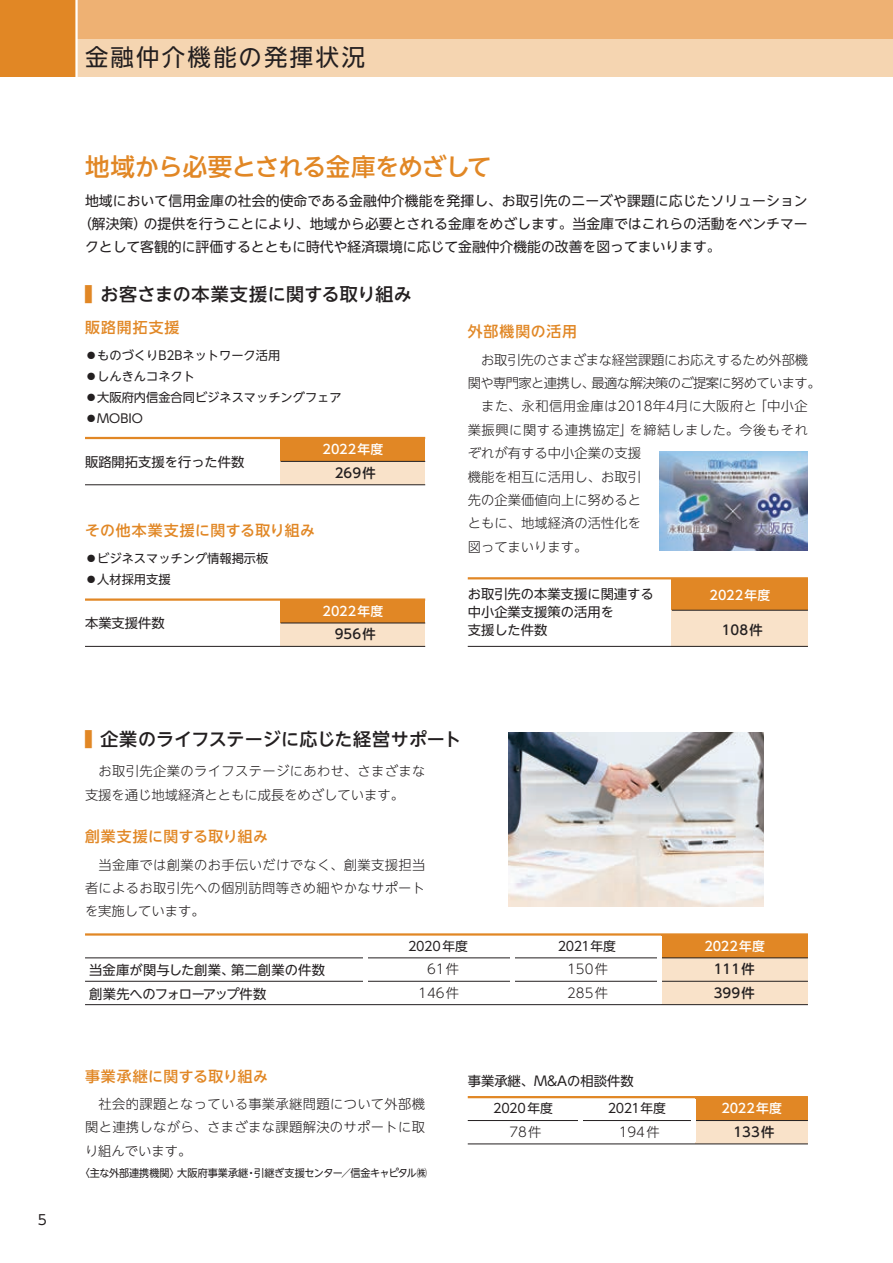
<style>
.page{position:relative;width:893px;height:1263px;background:#fff}
.page>*{position:absolute;margin:0;border:0;box-sizing:border-box;transform-origin:0 0}
.t1{font:500 24.45px "UD Shin Go NT Pro";letter-spacing:-.02em;color:#e18725}
.t2{font:23.4px "UD Shin Go NT Pro";letter-spacing:.1em;color:#231f20}
.t3{font:500 18px "UD Shin Go NT Pro";letter-spacing:.015em;color:#231f20}
.t4{font:500 14.85px "UD Shin Go NT Pro";letter-spacing:.04em;color:#e18725}
.t5{font:13.8px "UD Shin Go NT Pro";color:#231f20}
.t6{font:13.8px "UD Shin Go Pro";color:#231f20}
.t7{font:300 13.35px/23.4px "UD Shin Go NT Pro";letter-spacing:.005em;color:#231f20;text-align:justify}
.t8{font:13.35px/23.4px "UD Shin Go NT Pro";color:#231f20}
.t9{font:300 13.35px "UD Shin Go NT Pro";letter-spacing:-.045em;color:#231f20}
.t10{font:300 13.35px "UD Shin Go NT Pro";letter-spacing:.035em;color:#231f20}
.t11{font:300 13.35px "UD Shin Go NT Pro";letter-spacing:-.015em;color:#231f20}
.t12{font:300 13.35px "UD Shin Go NT Pro";letter-spacing:.04em;color:#231f20}
.t13{font:500 13.35px "UD Shin Go NT Pro";color:#231f20}
.t14{font:500 12.75px "UD Shin Go NT Pro";letter-spacing:.005em;color:#fff}
.t15{font:12.75px "UD Shin Go NT Pro";letter-spacing:-.01em;color:#231f20}
.t16{font:12.15px "UD Shin Go NT Pro";color:#231f20}
.t17{font:10.65px "UD Shin Go NT Pro";letter-spacing:-.01em;color:#231f20;scale:.95 1}
.s1{color:#e18725}
</style>
<div class="page">
<div style="left:0;top:0;width:893px;height:77px;background:#f5d5b1"></div>
<div style="left:0;top:0;width:893px;height:38px;background:#eeb173"></div>
<div style="left:0;top:0;width:77px;height:77px;background:#e18725"></div>
<img style="left:659px;top:451px;width:148px;height:100px">
<img style="left:508px;top:732px;width:255px;height:175px">
<hr style="left:75px;top:0;width:3px;height:77px;background:#fff">
<div style="left:661px;top:934px;width:147px;height:24px;background:#e18725"></div>
<div style="left:661px;top:958px;width:147px;height:47px;background:#f9e2c9"></div>
<hr style="left:85px;top:933px;width:723px;height:2px;background:#e18725">
<hr style="left:85px;top:958px;width:723px;height:1px;background:#231f20">
<hr style="left:85px;top:981px;width:723px;height:1px;background:#231f20">
<hr style="left:85px;top:1004px;width:723px;height:1px;background:#231f20">
<hr style="left:657px;top:936px;width:4px;height:68px;background:#fff">
<hr style="left:510px;top:936px;width:4px;height:68px;background:#fff">
<hr style="left:364px;top:936px;width:4px;height:68px;background:#fff">
<div style="left:695px;top:1097px;width:113px;height:23px;background:#e18725"></div>
<div style="left:695px;top:1120px;width:113px;height:24px;background:#f9e2c9"></div>
<hr style="left:468px;top:1096px;width:340px;height:2px;background:#e18725">
<hr style="left:468px;top:1120px;width:340px;height:1px;background:#231f20">
<hr style="left:468px;top:1143px;width:340px;height:1px;background:#231f20">
<hr style="left:691px;top:1099px;width:4px;height:43px;background:#fff">
<div style="left:578px;top:1099px;width:5px;height:43px;background:#fff"></div>
<div style="left:281px;top:438px;width:144px;height:23px;background:#e18725"></div>
<div style="left:281px;top:461px;width:144px;height:24px;background:#f9e2c9"></div>
<hr style="left:85px;top:437px;width:340px;height:2px;background:#e18725">
<hr style="left:281px;top:461px;width:144px;height:1px;background:#231f20">
<hr style="left:85px;top:484px;width:340px;height:1px;background:#231f20">
<div style="left:281px;top:600px;width:144px;height:23px;background:#e18725"></div>
<div style="left:281px;top:623px;width:144px;height:23px;background:#f9e2c9"></div>
<hr style="left:85px;top:598px;width:340px;height:3px;background:#e18725">
<hr style="left:281px;top:623px;width:144px;height:1px;background:#231f20">
<hr style="left:85px;top:646px;width:340px;height:1px;background:#231f20">
<div style="left:672px;top:578px;width:136px;height:32px;background:#e18725"></div>
<div style="left:672px;top:610px;width:136px;height:36px;background:#f9e2c9"></div>
<hr style="left:468px;top:577px;width:340px;height:2px;background:#e18725">
<hr style="left:672px;top:610px;width:136px;height:1px;background:#231f20">
<hr style="left:468px;top:646px;width:340px;height:1px;background:#231f20">
<p class="t6" style="left:38px;top:1209px;width:11px">5</p>
<h2 class="t2" style="left:85px;top:38px;width:282px">金融仲介機能の発揮状況</h2>
<h1 class="t1" style="left:85px;top:147px;width:408px">地域から必要とされる金庫をめざして</h1>
<p class="t5" style="left:85px;top:189px;width:724px">地域において信用金庫の社会的使命である金融仲介機能を発揮し、お取引先のニーズや課題に応じたソリューション</p>
<p class="t5" style="left:78px;top:213px;width:731px">（解決策）の提供を行うことにより、地域から必要とされる金庫をめざします。当金庫ではこれらの活動をベンチマー</p>
<p class="t5" style="left:85px;top:236px;width:637px">クとして客観的に評価するとともに時代や経済環境に応じて金融仲介機能の改善を図ってまいります。</p>
<h3 class="t3" style="left:85px;top:279px;width:328px"><span class="s1">▍</span>お客さまの本業支援に関する取り組み</h3>
<p class="t4" style="left:85px;top:315px;width:96px">販路開拓支援</p>
<p class="t16" style="left:85px;top:345px;width:197px">●ものづくりB2Bネットワーク活用</p>
<p class="t16" style="left:85px;top:366px;width:112px">●しんきんコネクト</p>
<p class="t16" style="left:85px;top:388px;width:258px">●大阪府内信金合同ビジネスマッチングフェア</p>
<p class="t16" style="left:85px;top:409px;width:59px">●MOBIO</p>
<p class="t8" style="left:85px;top:449px;width:161px">販路開拓支援を行った件数</p>
<p class="t14" style="left:323px;top:439px;width:62px">2022年度</p>
<p class="t13" style="left:335px;top:462px;width:42px">269件</p>
<p class="t4" style="left:85px;top:519px;width:231px">その他本業支援に関する取り組み</p>
<p class="t16" style="left:85px;top:548px;width:185px">●ビジネスマッチング情報掲示板</p>
<p class="t16" style="left:85px;top:570px;width:87px">●人材採用支援</p>
<p class="t8" style="left:85px;top:611px;width:81px">本業支援件数</p>
<p class="t14" style="left:323px;top:600px;width:62px">2022年度</p>
<p class="t13" style="left:335px;top:623px;width:42px">956件</p>
<p class="t4" style="left:468px;top:320px;width:111px">外部機関の活用</p>
<p class="t11" style="left:481px;top:349px;width:328px">お取引先のさまざまな経営課題にお応えするため外部機</p>
<p class="t9" style="left:468px;top:372px;width:354px">関や専門家と連携し、最適な解決策のご提案に努めています。</p>
<p class="t10" style="left:481px;top:396px;width:328px">また、永和信用金庫は2018年4月に大阪府と「中小企</p>
<p class="t12" style="left:468px;top:419px;width:342px">業振興に関する連携協定」を締結しました。今後もそれ</p>
<p class="t7" style="left:468px;top:441px;width:175px">ぞれが有する中小企業の支援</p>
<p class="t7" style="left:468px;top:464px;width:175px">機能を相互に活用し、お取引</p>
<p class="t7" style="left:468px;top:488px;width:175px">先の企業価値向上に努めると</p>
<p class="t7" style="left:468px;top:511px;width:175px">ともに、地域経済の活性化を</p>
<p class="t7" style="left:468px;top:535px;width:121px">図ってまいります。</p>
<p class="t8" style="left:468px;top:581px;width:188px">お取引先の本業支援に関連する</p>
<p class="t14" style="left:710px;top:585px;width:62px">2022年度</p>
<p class="t8" style="left:468px;top:602px;width:148px;line-height:18px">中小企業支援策の活用を支援した件数</p>
<p class="t13" style="left:722px;top:619px;width:42px">108件</p>
<h3 class="t3" style="left:85px;top:725px;width:378px"><span class="s1">▍</span>企業のライフステージに応じた経営サポート</h3>
<p class="t7" style="left:85px;top:759px;width:342px;text-indent:14px">お取引先企業のライフステージにあわせ、さまざまな支援を通じ地域経済とともに成長をめざしています。</p>
<p class="t4" style="left:85px;top:825px;width:184px">創業支援に関する取り組み</p>
<p class="t7" style="left:85px;top:852px;width:342px;text-indent:14px">当金庫では創業のお手伝いだけでなく、創業支援担当者によるお取引先への個別訪問等きめ細やかなサポートを実施しています。</p>
<p class="t8" style="left:89px;top:958px;width:237px">当金庫が関与した創業、第二創業の件数創業先へのフォローアップ件数</p>
<p class="t15" style="left:558px;top:935px;width:60px">2021年度</p>
<p class="t14" style="left:704px;top:935px;width:62px">2022年度</p>
<p class="t7" style="left:567px;top:980px;width:42px">285件</p>
<p class="t15" style="left:408px;top:935px;width:61px">2020年度</p>
<p class="t7" style="left:418px;top:980px;width:42px">146件</p>
<p class="t13" style="left:714px;top:982px;width:42px">399件</p>
<p class="t7" style="left:567px;top:957px;width:42px">150件</p>
<p class="t13" style="left:714px;top:958px;width:42px">111件</p>
<p class="t7" style="left:427px;top:957px;width:34px">61件</p>
<p class="t4" style="left:85px;top:1064px;width:185px">事業承継に関する取り組み</p>
<p class="t7" style="left:85px;top:1092px;width:342px;text-indent:14px">社会的課題となっている事業承継問題について外部機関と連携しながら、さまざまな課題解決のサポートに取り組んでいます。</p>
<p class="t17" style="left:80px;top:1164px;width:367px">〈主な外部連携機関〉大阪府事業承継・引継ぎ支援センター／信金キャピタル㈱</p>
<p class="t8" style="left:468px;top:1068px;width:167px">事業承継、M&amp;Aの相談件数</p>
<p class="t7" style="left:619px;top:1120px;width:42px">194件</p>
<p class="t13" style="left:733px;top:1121px;width:42px">133件</p>
<p class="t15" style="left:608px;top:1098px;width:60px">2021年度</p>
<p class="t14" style="left:721px;top:1098px;width:62px">2022年度</p>
<p class="t15" style="left:493px;top:1098px;width:61px">2020年度</p>
<p class="t7" style="left:509px;top:1120px;width:34px">78件</p>
</div>
